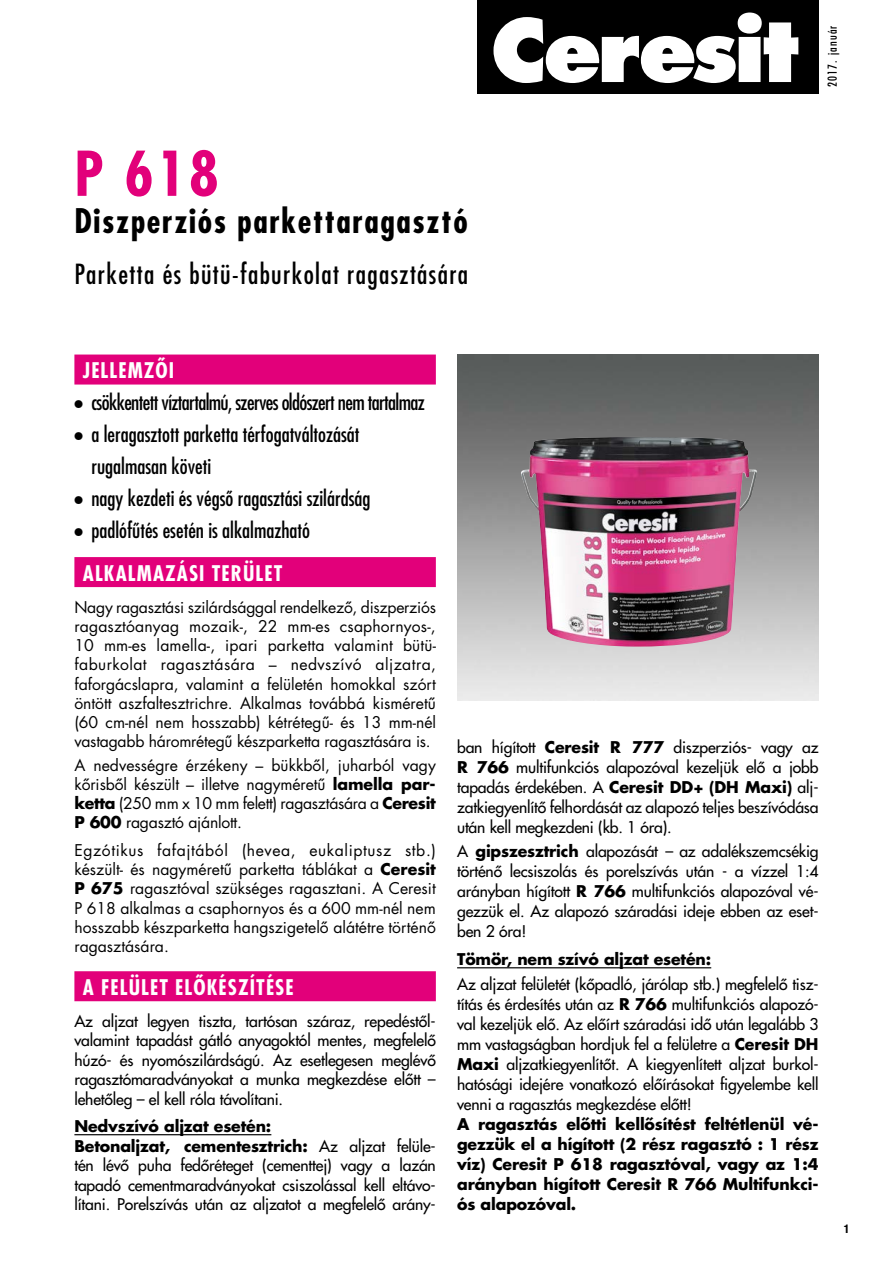
<style>
.page{position:relative;width:893px;height:1263px;background:#fff}
.page>*{position:absolute;margin:0;border:0;box-sizing:border-box;transform-origin:0 0}
.t1{font:700 60px "Futura H Condensed";color:#e2007a}
.t2{font:700 33px "Futura H Condensed";letter-spacing:.05em;color:#000}
.t3{font:27px "Futura H Condensed";letter-spacing:.05em;color:#000}
.t4{font:21px/32px "Futura H Condensed";color:#000}
.t5{font:21px "Futura H Condensed";letter-spacing:-.03em;color:#000}
.t6{font:700 21px "Futura H Condensed";letter-spacing:.05em;color:#fff}
.t7{font:15.75px/20px "Futura H Plain";letter-spacing:-.01em;color:#000;text-align:justify}
.t8{font:15.75px/19.2px "Futura H Book";letter-spacing:-.015em;color:#000;text-align:justify}
.t9{font:15.75px/20px "Futura H Bold";letter-spacing:-.01em;color:#000}
.t10{font:12px "Futura H Condensed";letter-spacing:.1em;color:#000}
.t11{font:12px "MG Helv Neue Bold Con";color:#000}
.s1{font-family:"Futura H Bold"}
.s2{font-family:"Futura H Plain"}
</style>
<div class="page">
<div style="left:74px;top:354px;width:362px;height:30px;background:#e2007a"></div>
<div style="left:74px;top:557px;width:362px;height:30px;background:#e2007a"></div>
<div style="left:74px;top:971px;width:362px;height:30px;background:#e2007a"></div>
<hr style="left:74px;top:1134px;width:197px;height:1px;background:#000">
<hr style="left:457px;top:967px;width:254px;height:1px;background:#000">
<img style="left:457px;top:355px;width:361px;height:346px">
<div style="left:477px;top:0;width:342px;height:93px;background:#000"></div>
<svg style="left:493px;top:13px;width:305px;height:70px"></svg>
<img style="left:521px;top:437px;width:236px;height:210px">
<h1 class="t1" style="left:74px;top:135px;width:146px">P 618</h1>
<h2 class="t2" style="left:74px;top:200px;width:395px">Diszperziós parkettaragasztó</h2>
<h3 class="t3" style="left:74px;top:257px;width:395px">Parketta és bütü-faburkolat ragasztására</h3>
<p class="t10" style="left:825px;top:87px;width:63px;rotate:-90deg">2017. január</p>
<h3 class="t6" style="left:83px;top:357px;width:93px">JELLEMZÔI</h3>
<h3 class="t5" style="left:74px;top:389px;width:352px">• csökkentett víztartalmú, szerves oldószert nem tartalmaz</h3>
<h3 class="t4" style="left:91px;top:418px;width:270px;text-indent:-17px">• a leragasztott parketta térfogatváltozását rugalmasan követi</h3>
<h3 class="t4" style="left:74px;top:482px;width:298px">• nagy kezdeti és végsô ragasztási szilárdság</h3>
<h3 class="t4" style="left:74px;top:514px;width:237px">• padlófûtés esetén is alkalmazható</h3>
<h3 class="t6" style="left:83px;top:559px;width:201px">ALKALMAZÁSI TERÜLET</h3>
<p class="t8" style="left:74px;top:597px;width:363px">Nagy ragasztási szilárdsággal rendelkezô, diszperziós ragasztóanyag mozaik-, 22 mm-es csaphornyos-, 10 mm-es lamella-, ipari parketta valamint bütü&shy;faburkolat ragasztására – nedvszívó aljzatra, faforgácslapra, valamint a felületén homokkal szórt öntött aszfaltesztrichre. Alkalmas továbbá kisméretû (60 cm-nél nem hosszabb) kétrétegû- és 13 mm-nél vastagabb háromrétegû készparketta ragasztására is.</p>
<p class="t8" style="left:74px;top:755px;width:363px">A nedvességre érzékeny – bükkbôl, juharból vagy kôrisbôl készült – illetve nagyméretû <span class="s1">lamella par&shy;ketta</span> (250 mm x 10 mm felett) ragasztására a <span class="s1">Ceresit P 600</span> ragasztó ajánlott.</p>
<p class="t8" style="left:74px;top:840px;width:363px">Egzótikus fafajtából (hevea, eukaliptusz stb.) készült- és nagyméretû parketta táblákat a <span class="s1">Ceresit P 675</span> ragasztóval szükséges ragasztani. A Ceresit P 618 alkalmas a csaphornyos és a 600 mm-nél nem hosszabb készparketta hangszigetelô alátétre történô ragasztására.</p>
<h3 class="t6" style="left:83px;top:973px;width:212px">A FELÜLET ELÔKÉSZÍTÉSE</h3>
<p class="t7" style="left:74px;top:1011px;width:363px;line-height:19.4px">Az aljzat legyen tiszta, tartósan száraz, repedéstôl&shy;valamint tapadást gátló anyagoktól mentes, megfelelô húzó- és nyomószilárdságú. Az esetlegesen meglévô ragasztómaradványokat a munka megkezdése elôtt – lehetôleg – el kell róla távolítani.</p>
<p class="t9" style="left:74px;top:1116px;width:363px;line-height:19.4px">Nedvszívó aljzat esetén:<br>Betonaljzat, cementesztrich: <span class="s2">Az aljzat felüle-</span></p>
<p class="t7" style="left:74px;top:1155px;width:363px;line-height:19.4px">tén lévô puha fedôréteget (cementtej) vagy a lazán tapadó cementmaradványokat csiszolással kell eltávo&shy;lítani. Porelszívás után az aljzatot a megfelelô arány-</p>
<p class="t7" style="left:457px;top:737px;width:363px">ban hígított <span class="s1">Ceresit R 777</span> diszperziós- vagy az <span class="s1">R 766</span> multifunkciós alapozóval kezeljük elô a jobb tapadás érdekében. A <span class="s1">Ceresit DD+ (DH Maxi)</span> alj&shy;zatkiegyenlítô felhordását az alapozó teljes beszívódása után kell megkezdeni (kb. 1 óra).</p>
<p class="t7" style="left:457px;top:841px;width:363px">A <span class="s1">gipszesztrich</span> alapozását – az adalékszemcsékig történô lecsiszolás és porelszívás után - a vízzel 1:4 arányban hígított <span class="s1">R 766</span> multifunkciós alapozóval vé&shy;gezzük el. Az alapozó száradási ideje ebben az eset&shy;ben 2 óra!</p>
<p class="t9" style="left:457px;top:949px;width:256px">Tömör, nem szívó aljzat esetén:</p>
<p class="t7" style="left:457px;top:974px;width:363px">Az aljzat felületét (kôpadló, járólap stb.) megfelelô tisz&shy;títás és érdesítés után az <span class="s1">R 766</span> multifunkciós alapozó&shy;val kezeljük elô. Az elôírt száradási idô után legalább 3 mm vastagságban hordjuk fel a felületre a <span class="s1">Ceresit DH Maxi</span> aljzatkiegyenlítôt. A kiegyenlített aljzat burkol&shy;hatósági idejére vonatkozó elôírásokat figyelembe kell venni a ragasztás megkezdése elôtt!</p>
<p class="t9" style="left:457px;top:1113px;width:363px;text-align:justify">A ragasztás elôtti kellôsítést feltétlenül vé&shy;gezzük el a hígított (2 rész ragasztó : 1 rész víz) Ceresit P 618 ragasztóval, vagy az 1:4 arányban hígított Ceresit R 766 Multifunkci&shy;ós alapozóval.</p>
<p class="t11" style="left:844px;top:1222px;width:7px">1</p>
</div>
